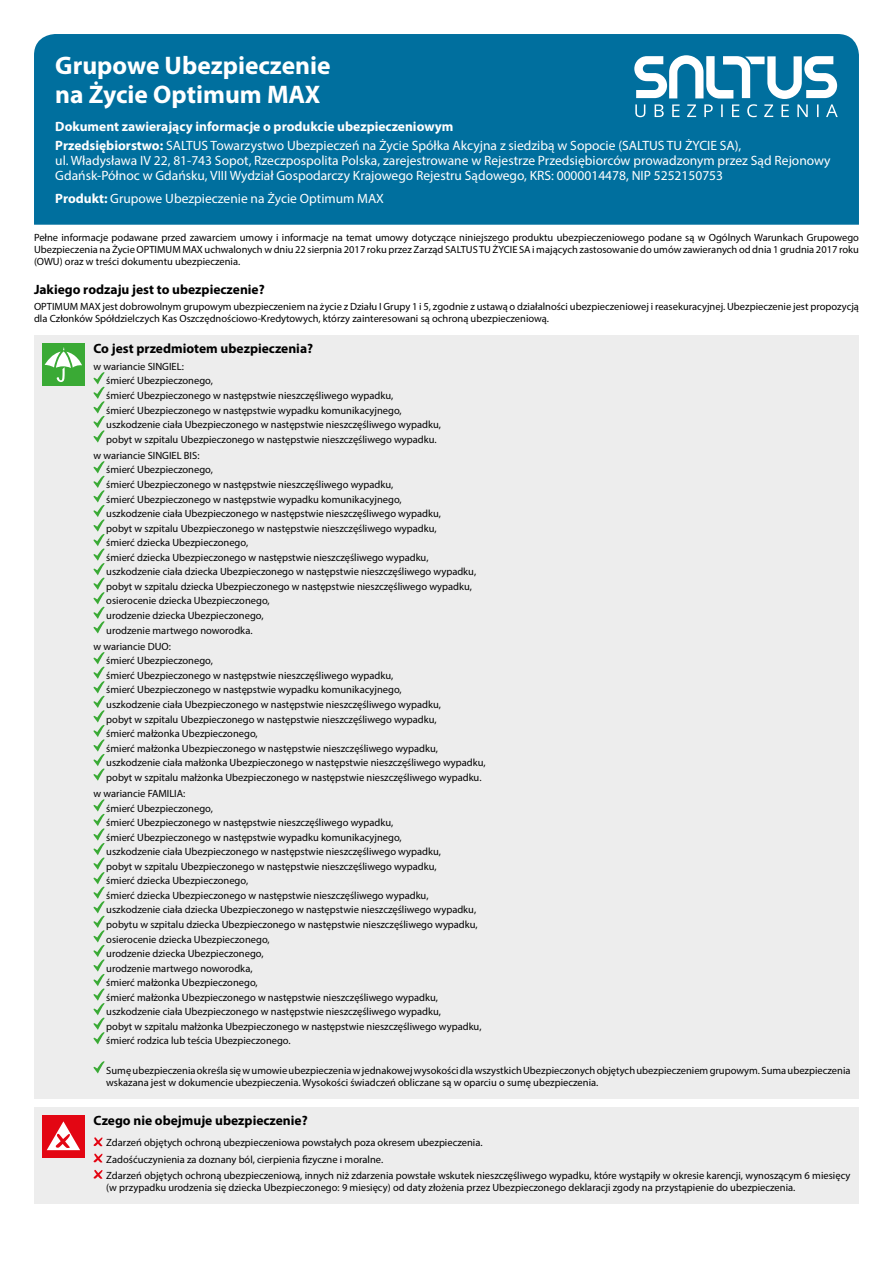
<style>
.page{position:relative;width:893px;height:1263px;background:#fff}
.page>*{position:absolute;margin:0;border:0;box-sizing:border-box;transform-origin:0 0}
.t1{font:700 25.5px/28.5px "Myriad Pro";color:#fff}
.t2{font:13.5px/19.2px "Myriad Pro";color:#fff}
.t3{font:700 13.5px "Myriad Pro";color:#000}
.t4{font:10.5px/14.5px "Myriad Pro";color:#000}
.s1{font-weight:700}
</style>
<div class="page">
<div style="left:34px;top:34px;width:825px;height:191px;background:#006f9e"></div>
<svg style="left:634px;top:55px;width:204px;height:62px"></svg>
<div style="left:34px;top:335px;width:825px;height:763px;background:#ededed"></div>
<div style="left:43px;top:343px;width:42px;height:43px;background:#3aaa35"></div>
<svg style="left:45px;top:347px;width:37px;height:35px"></svg>
<svg style="left:93px;top:372px;width:12px;height:71px"></svg>
<svg style="left:93px;top:461px;width:12px;height:172px"></svg>
<svg style="left:93px;top:652px;width:12px;height:129px"></svg>
<svg style="left:93px;top:799px;width:12px;height:245px"></svg>
<svg style="left:93px;top:1061px;width:12px;height:12px"></svg>
<div style="left:34px;top:1107px;width:825px;height:96px;background:#ededed"></div>
<div style="left:43px;top:1115px;width:42px;height:43px;background:#e30613"></div>
<svg style="left:47px;top:1121px;width:33px;height:29px"></svg>
<svg style="left:93px;top:1137px;width:10px;height:9px"></svg>
<svg style="left:93px;top:1153px;width:10px;height:10px"></svg>
<svg style="left:93px;top:1169px;width:10px;height:10px"></svg>
<h1 class="t1" style="left:55px;top:51px;width:277px">Grupowe Ubezpieczenie na Życie Optimum MAX</h1>
<p class="t2" style="left:55px;top:116px;width:687px"><span class="s1">Dokument zawierający informacje o produkcie ubezpieczeniowym<br>Przedsiębiorstwo:</span> SALTUS Towarzystwo Ubezpieczeń na Życie Spółka Akcyjna z siedzibą w Sopocie (SALTUS TU ŻYCIE SA),</p>
<p class="t2" style="left:55px;top:153px;width:777px;line-height:15px">ul. Władysława IV 22, 81-743 Sopot, Rzeczpospolita Polska, zarejestrowane w Rejestrze Przedsiębiorców prowadzonym przez Sąd Rejonowy<br>Gdańsk-Północ w Gdańsku, VIII Wydział Gospodarczy Krajowego Rejestru Sądowego, KRS: 0000014478, NIP 5252150753</p>
<p class="t2" style="left:55px;top:189px;width:330px"><span class="s1">Produkt:</span> Grupowe Ubezpieczenie na Życie Optimum MAX</p>
<p class="t4" style="left:34px;top:231px;width:826px;line-height:12px;text-align:justify">Pełne informacje podawane przed zawarciem umowy i informacje na temat umowy dotyczące niniejszego produktu ubezpieczeniowego podane są w Ogólnych Warunkach Grupowego Ubezpieczenia na Życie OPTIMUM MAX uchwalonych w dniu 22 sierpnia 2017 roku przez Zarząd SALTUS TU ŻYCIE SA i mających zastosowanie do umów zawieranych od dnia 1 grudnia 2017 roku (OWU) oraz w treści dokumentu ubezpieczenia.</p>
<p class="t3" style="left:34px;top:280px;width:232px">Jakiego rodzaju jest to ubezpieczenie?</p>
<p class="t4" style="left:34px;top:300px;width:826px;line-height:12px">OPTIMUM MAX jest dobrowolnym grupowym ubezpieczeniem na życie z Działu I Grupy 1 i 5, zgodnie z ustawą o działalności ubezpieczeniowej i reasekuracyjnej. Ubezpieczenie jest propozycją dla Członków Spółdzielczych Kas Oszczędnościowo-Kredytowych, którzy zainteresowani są ochroną ubezpieczeniową.</p>
<p class="t3" style="left:94px;top:340px;width:221px">Co jest przedmiotem ubezpieczenia?</p>
<p class="t4" style="left:106px;top:359px;width:336px;text-indent:-13px">w wariancie SINGIEL:<br>śmierć Ubezpieczonego,<br>śmierć Ubezpieczonego w następstwie nieszczęśliwego wypadku,<br>śmierć Ubezpieczonego w następstwie wypadku komunikacyjnego, uszkodzenie ciała Ubezpieczonego w następstwie nieszczęśliwego wypadku, pobyt w szpitalu Ubezpieczonego w następstwie nieszczęśliwego wypadku.</p>
<p class="t4" style="left:106px;top:448px;width:371px;text-indent:-13px">w wariancie SINGIEL BIS:<br>śmierć Ubezpieczonego,<br>śmierć Ubezpieczonego w następstwie nieszczęśliwego wypadku,<br>śmierć Ubezpieczonego w następstwie wypadku komunikacyjnego,<br>uszkodzenie ciała Ubezpieczonego w następstwie nieszczęśliwego wypadku,<br>pobyt w szpitalu Ubezpieczonego w następstwie nieszczęśliwego wypadku,<br>śmierć dziecka Ubezpieczonego,<br>śmierć dziecka Ubezpieczonego w następstwie nieszczęśliwego wypadku, uszkodzenie ciała dziecka Ubezpieczonego w następstwie nieszczęśliwego wypadku, pobyt w szpitalu dziecka Ubezpieczonego w następstwie nieszczęśliwego wypadku, osierocenie dziecka Ubezpieczonego,<br>urodzenie dziecka Ubezpieczonego,<br>urodzenie martwego noworodka.</p>
<p class="t4" style="left:106px;top:639px;width:381px;text-indent:-13px">w wariancie DUO:<br>śmierć Ubezpieczonego,<br>śmierć Ubezpieczonego w następstwie nieszczęśliwego wypadku,<br>śmierć Ubezpieczonego w następstwie wypadku komunikacyjnego,<br>uszkodzenie ciała Ubezpieczonego w następstwie nieszczęśliwego wypadku,<br>pobyt w szpitalu Ubezpieczonego w następstwie nieszczęśliwego wypadku,<br>śmierć małżonka Ubezpieczonego,<br>śmierć małżonka Ubezpieczonego w następstwie nieszczęśliwego wypadku, uszkodzenie ciała małżonka Ubezpieczonego w następstwie nieszczęśliwego wypadku, pobyt w szpitalu małżonka Ubezpieczonego w następstwie nieszczęśliwego wypadku.</p>
<p class="t4" style="left:106px;top:786px;width:377px;text-indent:-13px">w wariancie FAMILIA:<br>śmierć Ubezpieczonego,<br>śmierć Ubezpieczonego w następstwie nieszczęśliwego wypadku,<br>śmierć Ubezpieczonego w następstwie wypadku komunikacyjnego,<br>uszkodzenie ciała Ubezpieczonego w następstwie nieszczęśliwego wypadku,<br>pobyt w szpitalu Ubezpieczonego w następstwie nieszczęśliwego wypadku,<br>śmierć dziecka Ubezpieczonego,<br>śmierć dziecka Ubezpieczonego w następstwie nieszczęśliwego wypadku, uszkodzenie ciała dziecka Ubezpieczonego w następstwie nieszczęśliwego wypadku, pobytu w szpitalu dziecka Ubezpieczonego w następstwie nieszczęśliwego wypadku, osierocenie dziecka Ubezpieczonego,<br>urodzenie dziecka Ubezpieczonego,<br>urodzenie martwego noworodka,<br>śmierć małżonka Ubezpieczonego,<br>śmierć małżonka Ubezpieczonego w następstwie nieszczęśliwego wypadku, uszkodzenie ciała Ubezpieczonego w następstwie nieszczęśliwego wypadku,<br>pobyt w szpitalu małżonka Ubezpieczonego w następstwie nieszczęśliwego wypadku, śmierć rodzica lub teścia Ubezpieczonego.</p>
<p class="t4" style="left:106px;top:1064px;width:746px;line-height:12px">Sumę ubezpieczenia określa się w umowie ubezpieczenia w jednakowej wysokości dla wszystkich Ubezpieczonych objętych ubezpieczeniem grupowym. Suma ubezpieczenia wskazana jest w dokumencie ubezpieczenia. Wysokości świadczeń obliczane są w oparciu o sumę ubezpieczenia.</p>
<p class="t3" style="left:94px;top:1112px;width:216px">Czego nie obejmuje ubezpieczenie?</p>
<p class="t4" style="left:106px;top:1134px;width:746px;line-height:16.2px">Zdarzeń objętych ochroną ubezpieczeniowa powstałych poza okresem ubezpieczenia.<br>Zadośćuczynienia za doznany ból, cierpienia fizyczne i moralne.<br>Zdarzeń objętych ochroną ubezpieczeniową, innych niż zdarzenia powstałe wskutek nieszczęśliwego wypadku, które wystąpiły w okresie karencji, wynoszącym 6 miesięcy</p>
<p class="t4" style="left:106px;top:1180px;width:691px">(w przypadku urodzenia się dziecka Ubezpieczonego: 9 miesięcy) od daty złożenia przez Ubezpieczonego deklaracji zgody na przystąpienie do ubezpieczenia.</p>
</div>
